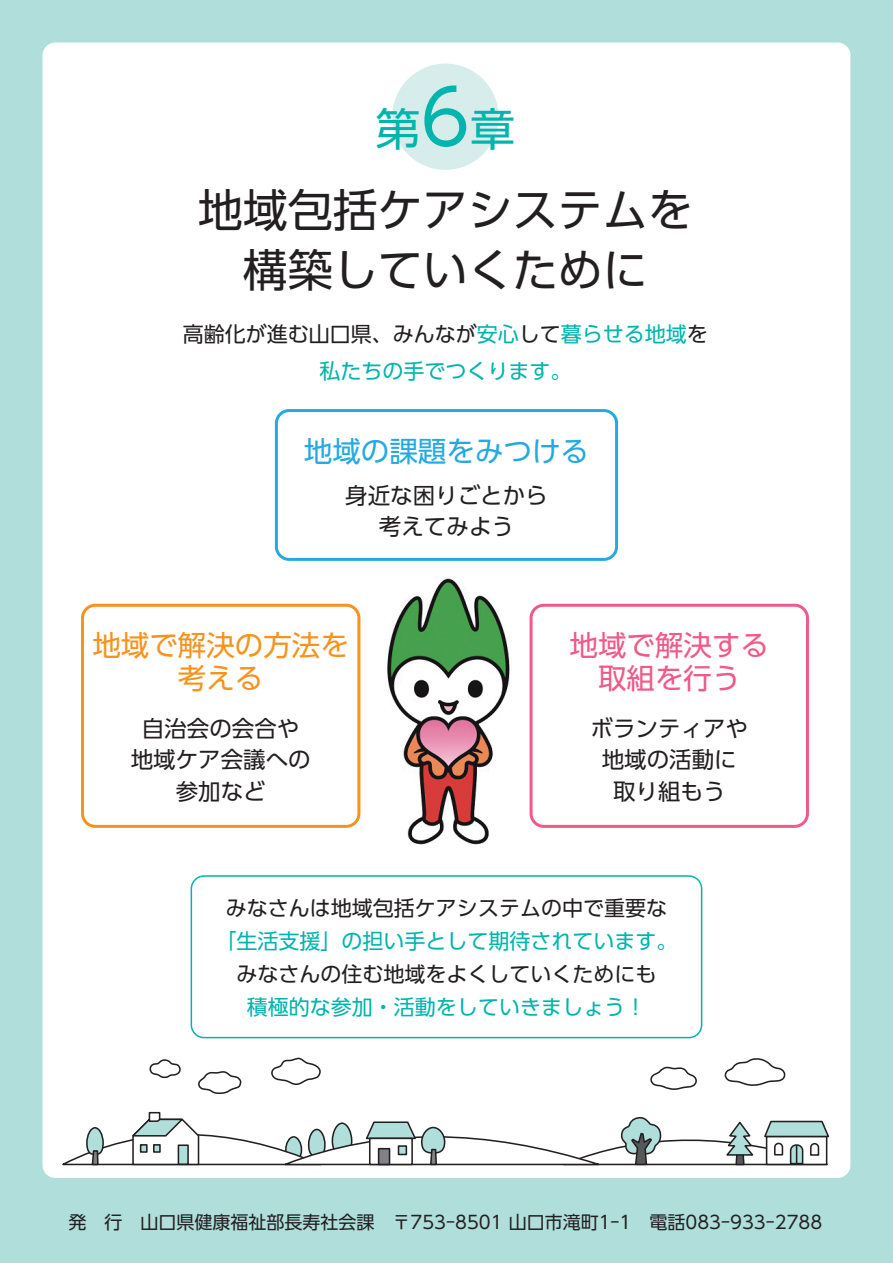
<style>
.page{position:relative;width:893px;height:1263px;background:#afdedb}
.page>*{position:absolute;margin:0;border:0;box-sizing:border-box;transform-origin:0 0}
.t1{font:45px/81.3px "UD Shin Go Pro";color:#231f20;text-align:center}
.t2{font:28.5px/33px "UD Shin Go Pro";color:#f7931d;text-align:center}
.t3{font:28.5px/33px "UD Shin Go Pro";color:#f05988;text-align:center}
.t4{font:28.5px "UD Shin Go Pro";color:#24aae1}
.t5{font:22.5px/31.5px "UD Shin Go Pro";color:#231f20;text-align:center}
.t6{font:21px/36.8px "UD Shin Go Pro";color:#00b5ac;text-align:center}
.t7{font:21px "UD Shin Go Pro";color:#231f20}
.t8{font:18px "UD Shin Go Pro";color:#231f20}
.s1{color:#00b5ac}
.s2{font-size:75px;color:#00b5ac}
.s3{color:#231f20}
</style>
<div class="page">
<div style="left:43px;top:43px;width:807px;height:1135px;background:#fff;border-radius:13px"></div>
<svg style="left:724px;top:1058px;width:62px;height:28px"></svg>
<svg style="left:198px;top:1071px;width:44px;height:23px"></svg>
<svg style="left:271px;top:1057px;width:50px;height:28px"></svg>
<svg style="left:149px;top:1059px;width:31px;height:20px"></svg>
<svg style="left:650px;top:1066px;width:47px;height:24px"></svg>
<svg style="left:62px;top:1111px;width:767px;height:55px"></svg>
<img style="left:358px;top:576px;width:174px;height:269px">
<div style="left:392px;top:64px;width:107px;height:106px;background:#d6edec;border-radius:50%"></div>
<div style="left:191px;top:875px;width:511px;height:163px;border:2px solid #00b5ac;border-radius:13px"></div>
<div style="left:275px;top:409px;width:343px;height:152px;border:3px solid #24aae1;border-radius:13px"></div>
<div style="left:81px;top:604px;width:279px;height:224px;border:3px solid #f7931d;border-radius:13px"></div>
<div style="left:530px;top:604px;width:279px;height:224px;border:3px solid #f05988;border-radius:13px"></div>
<h1 class="t1" style="left:198px;top:87px;width:496px"><span class="s1">第</span><span class="s2">6</span><span class="s1">章<br></span>地域包括ケアシステムを</h1>
<h1 class="t1" style="left:243px;top:228px;width:406px">構築していくために</h1>
<p class="t6" style="left:183px;top:315px;width:526px"><span class="s3">高齢化が進む山口県、みんなが</span>安心<span class="s3">して</span>暮らせる地域<span class="s3">を</span>私たちの手でつくります。</p>
<h2 class="t4" style="left:304px;top:428px;width:286px">地域の課題をみつける</h2>
<p class="t5" style="left:345px;top:479px;width:204px">身近な困りごとから考えてみよう</p>
<h2 class="t2" style="left:92px;top:628px;width:258px">地域で解決の方法を考える</h2>
<p class="t5" style="left:131px;top:711px;width:182px">自治会の会合や地域ケア会議への参加など</p>
<h2 class="t3" style="left:569px;top:628px;width:201px">地域で解決する取組を行う</h2>
<p class="t5" style="left:590px;top:711px;width:159px">ボランティアや地域の活動に取り組もう</p>
<p class="t7" style="left:226px;top:891px;width:443px">みなさんは地域包括ケアシステムの中で重要な</p>
<p class="t6" style="left:215px;top:922px;width:464px">「生活支援」の担い手として期待されています。</p>
<p class="t7" style="left:236px;top:957px;width:422px">みなさんの住む地域をよくしていくためにも</p>
<p class="t6" style="left:247px;top:988px;width:401px">積極的な参加・活動をしていきましょう！</p>
<p class="t8" style="left:69px;top:1208px;width:755px">発　行　山口県健康福祉部長寿社会課　〒753-8501 山口市滝町1-1　電話083-933-2788</p>
</div>
